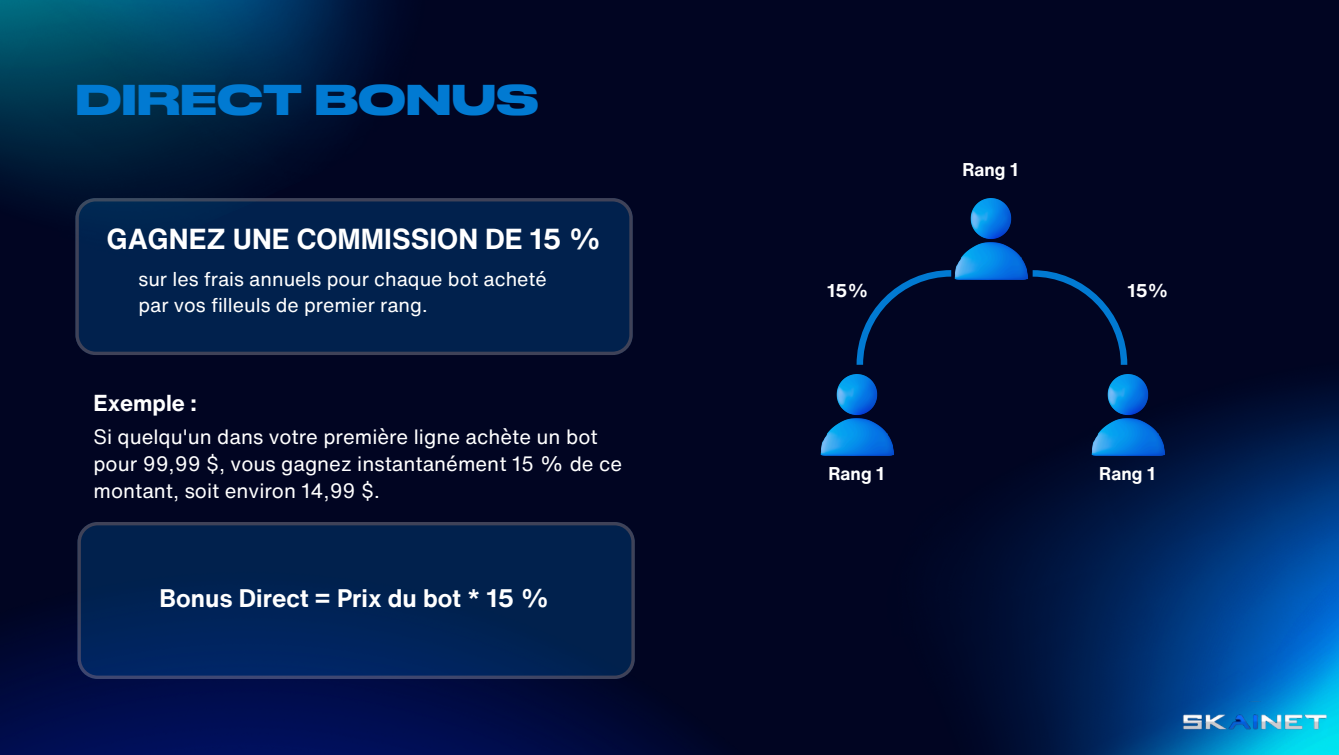
<style>
.page{position:relative;width:1339px;height:755px;background:#fff}
.page>*{position:absolute;margin:0;border:0;box-sizing:border-box;transform-origin:0 0}
.t1{font:700 40.5px "Druk Wide Cyr";color:#017ad2}
.t2{font:700 28.12px "Helvetica Now Text";color:#fff}
.t3{font:700 24.75px "Helvetica Now Text";color:#fff}
.t4{font:700 22.5px "Helvetica Now Text";color:#fff}
.t5{font:20.25px/27px "Helvetica Now Text";color:#fff}
.t6{font:19.57px/26.1px "Helvetica Now Text";color:#fff}
.t7{font:700 18px "Helvetica Now Text";color:#fff}
</style>
<div class="page">
<div style="left:0;top:0;width:1338px;height:754px;background:#010522"></div>
<svg style="left:523px;top:198px;width:109px;height:71px;background:#05234d"></svg>
<img style="left:0;top:0;width:523px;height:269px">
<img style="left:955px;top:279px;width:383px;height:475px">
<img style="left:0;top:269px;width:864px;height:485px">
<img style="left:1179px;top:701px;width:148px;height:34px">
<img style="left:950px;top:198px;width:78px;height:81px">
<img style="left:781px;top:375px;width:113px;height:81px">
<img style="left:1052px;top:375px;width:150px;height:81px">
<svg style="left:1032px;top:270px;width:94px;height:94px"></svg>
<svg style="left:856px;top:270px;width:94px;height:94px"></svg>
<svg style="left:77px;top:522px;width:557px;height:156px;background:#032353"></svg>
<p class="t1" style="left:75px;top:74px;width:464px">DIRECT BONUS</p>
<h3 class="t2" style="left:107px;top:217px;width:496px">GAGNEZ UNE COMMISSION DE 15 %</h3>
<p class="t6" style="left:138px;top:265px;width:410px">sur les frais annuels pour chaque bot acheté par vos filleuls de premier rang.</p>
<p class="t4" style="left:93px;top:385px;width:105px">Exemple :</p>
<p class="t5" style="left:93px;top:422px;width:530px">Si quelqu'un dans votre première ligne achète un bot pour 99,99 $, vous gagnez instantanément 15 % de ce montant, soit environ 14,99 $.</p>
<h4 class="t3" style="left:159px;top:579px;width:391px">Bonus Direct = Prix du bot * 15 %</h4>
<p class="t7" style="left:827px;top:277px;width:43px">15%</p>
<p class="t7" style="left:962px;top:156px;width:58px">Rang 1</p>
<h4 class="t7" style="left:1127px;top:277px;width:43px">15%</h4>
<h2 class="t7" style="left:828px;top:460px;width:58px">Rang 1</h2>
<p class="t7" style="left:1099px;top:460px;width:58px">Rang 1</p>
</div>
